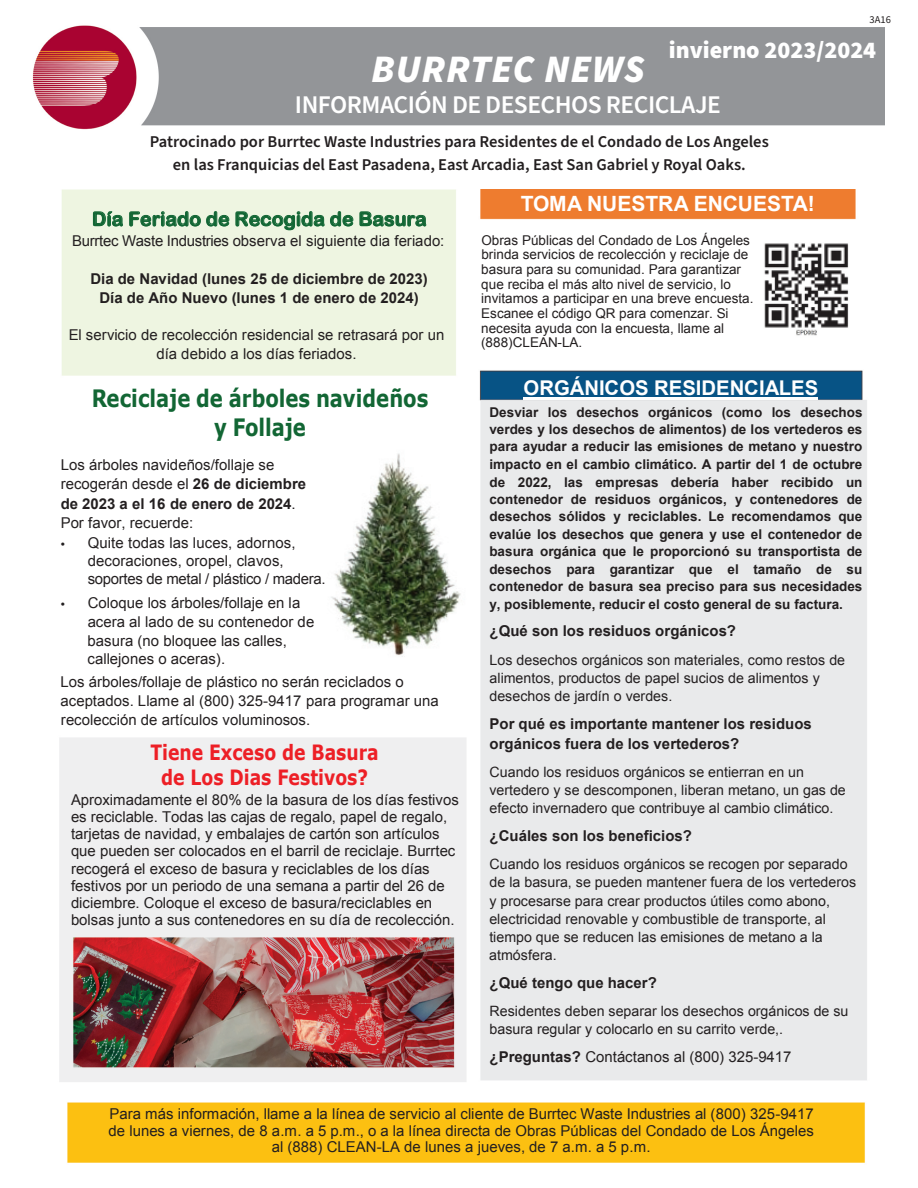
<style>
.page{position:relative;width:918px;height:1188px;background:#fff}
.page>*{position:absolute;margin:0;border:0;box-sizing:border-box;transform-origin:0 0}
.t1{font:italic 900 39px "Source Sans Pro";letter-spacing:.02em;color:#fff}
.t2{font:600 25.5px "Source Sans Pro";letter-spacing:-.02em;color:#fff}
.t3{font:700 24px/28.8px "Verdana";color:#126634;text-align:center;scale:.82 1}
.t4{font:900 24px "Source Sans Pro";color:#fff}
.t5{font:700 21px/25.2px "Verdana";color:#ed1f26;text-align:center;scale:.82 1}
.t6{font:700 21px "Arial";color:#fff}
.t7{font:700 20.4px "Arial";color:#fff}
.t8{font:19.5px "Arial Rounded MT Bold";letter-spacing:.005em;color:#126634}
.t9{font:600 16.5px/22.5px "Source Sans Pro";color:#231f20;text-align:center}
.t10{font:15px/17.2px "Arial";color:#231f20}
.t11{font:700 15px/19.4px "Arial";color:#231f20}
.t12{font:14.25px/18.3px "Arial";color:#231f20}
.t13{font:700 13.5px/17.5px "Arial";color:#231f20;text-align:justify}
.t14{font:13.5px/14.7px "Arial";letter-spacing:.005em;color:#231f20}
.t15{font:10.5px "Source Sans Pro";color:#231f20}
.s1{font-weight:700}
.s2{font-family:"Myriad Pro"}
</style>
<div class="page">
<img style="left:59px;top:189px;width:808px;height:974px">
<img style="left:32px;top:25px;width:853px;height:105px">
<svg style="left:93px;top:211px;width:30px;height:15px"></svg>
<svg style="left:129px;top:211px;width:100px;height:15px"></svg>
<svg style="left:236px;top:211px;width:117px;height:19px;background:#b2cdb1"></svg>
<svg style="left:360px;top:211px;width:66px;height:15px"></svg>
<hr style="left:524px;top:397px;width:294px;height:2px;background:#fff">
<p class="t15" style="left:870px;top:13px;width:23px">3A16</p>
<h3 class="t4" style="left:669px;top:33px;width:209px">invierno 2023/2024</h3>
<h1 class="t1" style="left:371px;top:43px;width:275px">BURRTEC NEWS</h1>
<h2 class="t2" style="left:295px;top:88px;width:427px">INFORMACIÓN DE DESECHOS RECICLAJE</h2>
<p class="t9" style="left:150px;top:131px;width:620px">Patrocinado por Burrtec Waste Industries para Residentes de el Condado de Los Angeles en las Franquicias del East Pasadena, East Arcadia, East San Gabriel y Royal Oaks.</p>
<h3 class="t8" style="left:92px;top:207px;width:336px">Día Feriado de Recogida de Basura</h3>
<p class="t10" style="left:72px;top:233px;width:374px">Burrtec Waste Industries observa el siguiente dia feriado:</p>
<p class="t11" style="left:90px;top:269px;width:339px">Dia de Navidad (lunes 25 de diciembre de 2023)</p>
<p class="t11" style="left:99px;top:288px;width:321px">Día de Año Nuevo (lunes 1 de enero de 2024)</p>
<p class="t10" style="left:69px;top:326px;width:377px;line-height:18.8px;text-align:center">El servicio de recolección residencial se retrasará por un día debido a los días feriados.</p>
<h3 class="t3" style="left:92px;top:384px;width:412px">Reciclaje de árboles navideños y Follaje</h3>
<p class="t10" style="left:61px;top:455px;width:247px;line-height:19.5px">Los árboles navideños/follaje se recogerán desde el <span class="s1">26 de diciembre de 2023 a el 16 de enero de 2024</span>.<br>Por favor, recuerde:</p>
<p class="t10" style="left:88px;top:534px;width:240px;line-height:18px;text-indent:-27px"><span class="s2">•</span> Quite todas las luces, adornos, decoraciones, oropel, clavos, soportes de metal / plástico / madera.</p>
<p class="t10" style="left:88px;top:594px;width:228px;line-height:18.8px;text-indent:-27px"><span class="s2">•</span> Coloque los árboles/follaje en la acera al lado de su contenedor de basura (no bloquee las calles, callejones o aceras).</p>
<p class="t10" style="left:61px;top:674px;width:345px">Los árboles/follaje de plástico no serán reciclados o</p>
<p class="t10" style="left:61px;top:692px;width:380px;line-height:18.8px">aceptados. Llame al (800) 325-9417 para programar una recolección de artículos voluminosos.</p>
<h3 class="t5" style="left:150px;top:740px;width:280px">Tiene Exceso de Basura de Los Dias Festivos?</h3>
<p class="t10" style="left:71px;top:791px;width:389px">Aproximadamente el 80% de la basura de los días festivos es reciclable. Todas las cajas de regalo, papel de regalo, tarjetas de navidad, y embalajes de cartón son artículos que pueden ser colocados en el barril de reciclaje. Burrtec recogerá el exceso de basura y reciclables de los días festivos por un periodo de una semana a partir del 26 de diciembre. Coloque el exceso de basura/reciclables en bolsas junto a sus contenedores en su día de recolección.</p>
<h3 class="t6" style="left:521px;top:190px;width:295px">TOMA NUESTRA ENCUESTA!</h3>
<p class="t14" style="left:481px;top:233px;width:274px">Obras Públicas del Condado de Los Ángeles brinda servicios de recolección y reciclaje de basura para su comunidad. Para garantizar que reciba el más alto nivel de servicio, lo invitamos a participar en una breve encuesta.<br>Escanee el código QR para comenzar. Si necesita ayuda con la encuesta, llame al (888)CLEAN-LA.</p>
<h3 class="t7" style="left:524px;top:374px;width:296px">ORGÁNICOS RESIDENCIALES</h3>
<p class="t13" style="left:489px;top:403px;width:375px">Desviar los desechos orgánicos (como los desechos verdes y los desechos de alimentos) de los vertederos es para ayudar a reducir las emisiones de metano y nuestro impacto en el cambio climático. A partir del 1 de octubre de 2022, las empresas debería haber recibido un contenedor de residuos orgánicos, y contenedores de desechos sólidos y reciclables. Le recomendamos que evalúe los desechos que genera y use el contenedor de basura orgánica que le proporcionó su transportista de desechos para garantizar que el tamaño de su contenedor de basura sea preciso para sus necesidades y, posiblemente, reducir el costo general de su factura.</p>
<p class="t11" style="left:490px;top:622px;width:248px">¿Qué son los residuos orgánicos?</p>
<p class="t12" style="left:489px;top:650px;width:357px">Los desechos orgánicos son materiales, como restos de alimentos, productos de papel sucios de alimentos y desechos de jardín o verdes.</p>
<p class="t11" style="left:490px;top:715px;width:324px">Por qué es importante mantener los residuos orgánicos fuera de los vertederos?</p>
<p class="t12" style="left:489px;top:763px;width:358px">Cuando los residuos orgánicos se entierran en un vertedero y se descomponen, liberan metano, un gas de efecto invernadero que contribuye al cambio climático.</p>
<p class="t11" style="left:490px;top:827px;width:204px">¿Cuáles son los beneficios?</p>
<p class="t12" style="left:489px;top:855px;width:369px">Cuando los residuos orgánicos se recogen por separado de la basura, se pueden mantener fuera de los vertederos y procesarse para crear productos útiles como abono, electricidad renovable y combustible de transporte, al tiempo que se reducen las emisiones de metano a la atmósfera.</p>
<p class="t11" style="left:490px;top:974px;width:169px">¿Qué tengo que hacer?</p>
<p class="t12" style="left:490px;top:1002px;width:360px">Residentes deben separar los desechos orgánicos de su basura regular y colocarlo en su carrito verde,.</p>
<p class="t10" style="left:490px;top:1048px;width:303px"><span class="s1">¿Preguntas?</span> Contáctanos al (800) 325-9417</p>
<p class="t10" style="left:109px;top:1106px;width:707px;line-height:16.4px;text-align:center">Para más información, llame a la línea de servicio al cliente de Burrtec Waste Industries al (800) 325-9417 de lunes a viernes, de 8 a.m. a 5 p.m., o a la línea directa de Obras Públicas del Condado de Los Ángeles al (888) CLEAN-LA de lunes a jueves, de 7 a.m. a 5 p.m.</p>
</div>
